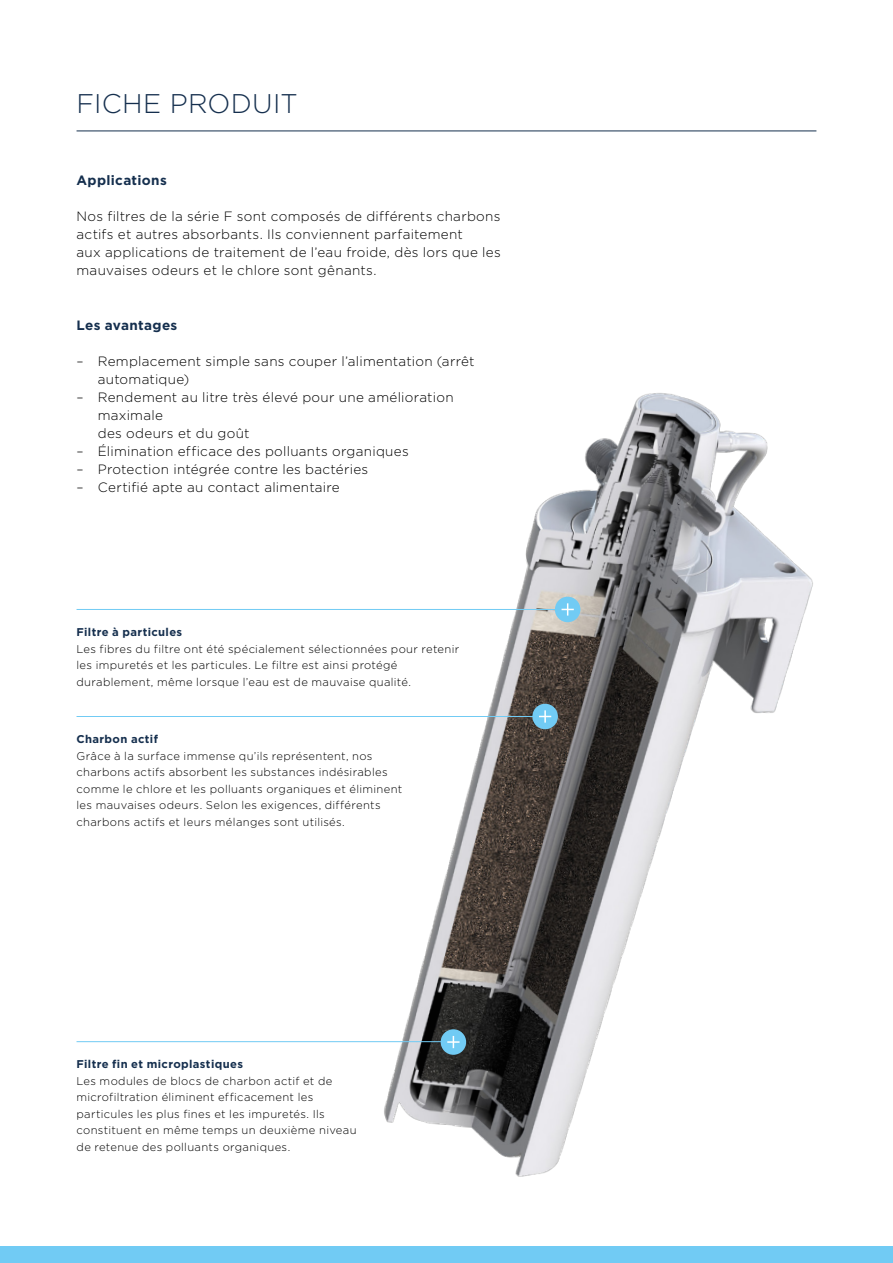
<style>
.page{position:relative;width:893px;height:1263px;background:#fff}
.page>*{position:absolute;margin:0;border:0;box-sizing:border-box;transform-origin:0 0}
.t1{font:300 27px "Gotham";letter-spacing:.01em;color:#152f4e}
.t2{font:300 13.5px/18.1px "Gotham";letter-spacing:.02em;color:#000}
.t3{font:700 13.5px "Gotham";letter-spacing:.025em;color:#152f4e}
.t4{font:300 11.25px/16.5px "Gotham";letter-spacing:.03em;color:#000}
.t5{font:700 11.25px "Gotham";letter-spacing:.03em;color:#152f4e}
</style>
<div class="page">
<img style="left:348px;top:393px;width:465px;height:784px">
<hr style="left:77px;top:609px;width:491px;height:1px;background:#71cbf4">
<hr style="left:77px;top:716px;width:465px;height:1px;background:#71cbf4">
<hr style="left:77px;top:1041px;width:374px;height:1px;background:#71cbf4">
<div style="left:555px;top:597px;width:25px;height:25px;background:#71cbf4;border-radius:50%"></div>
<svg style="left:562px;top:603px;width:12px;height:13px"></svg>
<div style="left:532px;top:704px;width:26px;height:25px;background:#71cbf4;border-radius:50%"></div>
<svg style="left:539px;top:710px;width:12px;height:13px"></svg>
<div style="left:441px;top:1029px;width:25px;height:26px;background:#71cbf4;border-radius:50%"></div>
<svg style="left:447px;top:1036px;width:12px;height:12px"></svg>
<div style="left:0;top:1247px;width:893px;height:16px;background:#71cbf4"></div>
<hr style="left:77px;top:131px;width:739px;height:1px;background:#152f4e">
<h1 class="t1" style="left:77px;top:86px;width:223px">FICHE PRODUIT</h1>
<p class="t3" style="left:77px;top:171px;width:92px">Applications</p>
<p class="t2" style="left:77px;top:207px;width:426px">Nos filtres de la série F sont composés de différents charbons actifs et autres absorbants. Ils conviennent parfaitement<br>aux applications de traitement de l’eau froide, dès lors que les mauvaises odeurs et le chlore sont gênants.</p>
<p class="t3" style="left:77px;top:316px;width:102px">Les avantages</p>
<p class="t2" style="left:98px;top:351px;width:378px;text-indent:-21px">– Remplacement simple sans couper l’alimentation (arrêt automatique)</p>
<p class="t2" style="left:98px;top:388px;width:357px;text-indent:-21px">– Rendement au litre très élevé pour une amélioration maximale<br>des odeurs et du goût</p>
<p class="t2" style="left:77px;top:442px;width:334px">– Élimination efficace des polluants organiques</p>
<p class="t2" style="left:77px;top:460px;width:293px">– Protection intégrée contre les bactéries</p>
<p class="t2" style="left:77px;top:478px;width:265px">– Certifié apte au contact alimentaire</p>
<p class="t5" style="left:77px;top:625px;width:107px">Filtre à particules</p>
<p class="t4" style="left:77px;top:640px;width:384px">Les fibres du filtre ont été spécialement sélectionnées pour retenir les impuretés et les particules. Le filtre est ainsi protégé durablement, même lorsque l’eau est de mauvaise qualité.</p>
<p class="t5" style="left:77px;top:732px;width:83px">Charbon actif</p>
<p class="t4" style="left:77px;top:747px;width:327px">Grâce à la surface immense qu’ils représentent, nos charbons actifs absorbent les substances indésirables comme le chlore et les polluants organiques et éliminent les mauvaises odeurs. Selon les exigences, différents charbons actifs et leurs mélanges sont utilisés.</p>
<p class="t5" style="left:77px;top:1057px;width:168px">Filtre fin et microplastiques</p>
<p class="t4" style="left:77px;top:1072px;width:282px">Les modules de blocs de charbon actif et de microfiltration éliminent efficacement les particules les plus fines et les impuretés. Ils constituent en même temps un deuxième niveau de retenue des polluants organiques.</p>
</div>
